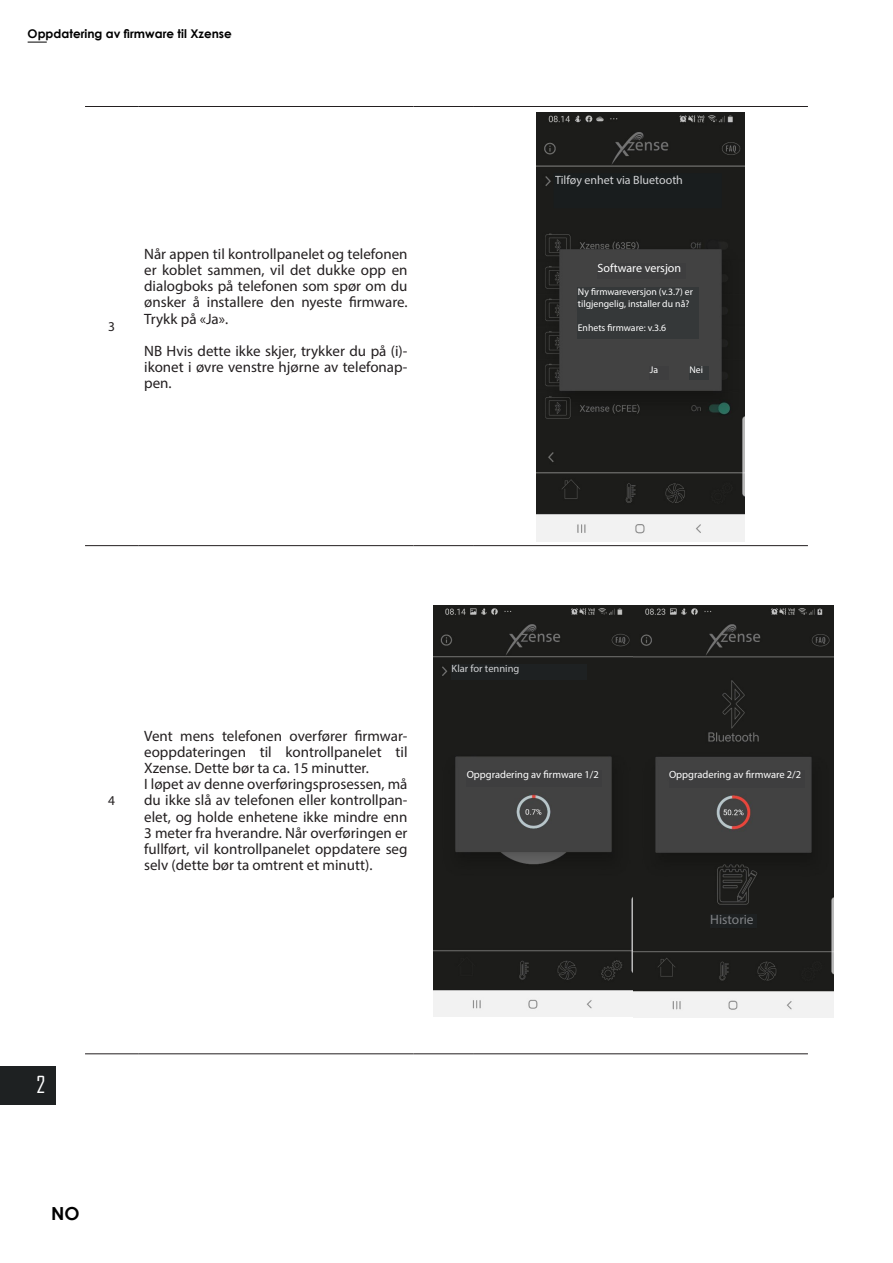
<style>
.page{position:relative;width:893px;height:1263px;background:#fff}
.page>*{position:absolute;margin:0;border:0;box-sizing:border-box;transform-origin:0 0}
.t1{font:22.5px "Agency FB";color:#fff}
.t2{font:700 18px "Century Gothic";color:#000}
.PUNKTER_-_TAL{font:15px/16.2px "Myriad Pro";color:#231f20;text-align:justify}
.PUNKTER_-_TAL-2{font:13.5px "Myriad Pro";color:#808285}
.MINI_OVERSKRIFT{font:13.5px "Myriad Pro";color:#231f20}
.t3{font:700 12px "Century Gothic";color:#000}
.PUNKTER_-_TAL-3{font:12px "Myriad Pro";color:#d1d2d4}
.PUNKTER_-_TAL-4{font:12px "Myriad Pro";color:#fff}
.PUNKTER_-_TAL-5{font:10.5px "Myriad Pro";color:#fff}
.PUNKTER_-_TAL-6{font:10.5px "Myriad Pro";color:#d1d2d4}
.PUNKTER_-_TAL-7{font:9.75px/12px "Myriad Pro";color:#fff}
</style>
<div class="page">
<div style="left:0;top:1066px;width:55px;height:38px;background:#1e2122"></div>
<svg style="left:28px;top:42px;width:19px;height:1px"></svg>
<hr style="left:138px;top:106px;width:276px;height:1px;background:#231f20">
<hr style="left:138px;top:545px;width:276px;height:1px;background:#231f20">
<hr style="left:138px;top:1053px;width:276px;height:1px;background:#231f20">
<hr style="left:473px;top:106px;width:335px;height:1px;background:#231f20">
<hr style="left:473px;top:545px;width:335px;height:1px;background:#231f20">
<hr style="left:85px;top:106px;width:53px;height:1px;background:#231f20">
<hr style="left:414px;top:106px;width:59px;height:1px;background:#231f20">
<hr style="left:85px;top:545px;width:53px;height:1px;background:#231f20">
<hr style="left:414px;top:545px;width:59px;height:1px;background:#231f20">
<hr style="left:85px;top:1053px;width:53px;height:1px;background:#231f20">
<hr style="left:414px;top:1053px;width:59px;height:1px;background:#231f20">
<hr style="left:473px;top:1053px;width:335px;height:1px;background:#231f20">
<img style="left:536px;top:112px;width:208px;height:429px">
<img style="left:434px;top:606px;width:399px;height:411px">
<div style="left:554px;top:174px;width:167px;height:33px;background:#191d1e"></div>
<div style="left:553px;top:173px;width:169px;height:35px;border:2px solid #191d1e"></div>
<div style="left:597px;top:263px;width:89px;height:15px;background:#3e3e3f"></div>
<div style="left:578px;top:287px;width:121px;height:51px;background:#353839"></div>
<div style="left:650px;top:366px;width:19px;height:13px;background:#3e3e3f"></div>
<div style="left:689px;top:366px;width:20px;height:13px;background:#353839"></div>
<div style="left:452px;top:664px;width:135px;height:16px;background:#1e2122"></div>
<div style="left:467px;top:770px;width:135px;height:17px;background:#3e3e3f"></div>
<div style="left:669px;top:770px;width:135px;height:18px;background:#3e3e3f"></div>
<div style="left:710px;top:914px;width:47px;height:14px;background:#1e2122"></div>
<p class="t3" style="left:28px;top:24px;width:206px">Oppdatering av firmware til Xzense</p>
<p class="MINI_OVERSKRIFT" style="left:108px;top:318px;width:8px">3</p>
<p class="PUNKTER_-_TAL" style="left:144px;top:245px;width:265px">Når appen til kontrollpanelet og telefonen er koblet sammen, vil det dukke opp en dialogboks på telefonen som spør om du ønsker å installere den nyeste firmware.<br>Trykk på «Ja».</p>
<p class="PUNKTER_-_TAL" style="left:144px;top:343px;width:265px">NB Hvis dette ikke skjer, trykker du på (i)- ikonet i øvre venstre hjørne av telefonap&shy;pen.</p>
<p class="PUNKTER_-_TAL-3" style="left:555px;top:172px;width:129px">Tilføy enhet via Bluetooth</p>
<p class="PUNKTER_-_TAL-4" style="left:597px;top:261px;width:85px">Software versjon</p>
<p class="PUNKTER_-_TAL-7" style="left:578px;top:285px;width:117px">Ny firmwareversjon (v.3.7) er tilgjengelig, installer du nå?</p>
<p class="PUNKTER_-_TAL-7" style="left:578px;top:321px;width:90px">Enhets firmware: v.3.6</p>
<p class="PUNKTER_-_TAL-7" style="left:650px;top:364px;width:10px">Ja</p>
<p class="PUNKTER_-_TAL-7" style="left:689px;top:364px;width:15px">Nei</p>
<p class="MINI_OVERSKRIFT" style="left:108px;top:792px;width:8px">4</p>
<p class="PUNKTER_-_TAL" style="left:144px;top:727px;width:265px">Vent mens telefonen overfører firmwar&shy;eoppdateringen til kontrollpanelet til Xzense. Dette bør ta ca. 15 minutter.</p>
<p class="PUNKTER_-_TAL" style="left:144px;top:776px;width:265px">I løpet av denne overføringsprosessen, må du ikke slå av telefonen eller kontrollpan&shy;elet, og holde enhetene ikke mindre enn 3 meter fra hverandre. Når overføringen er fullført, vil kontrollpanelet oppdatere seg selv (dette bør ta omtrent et minutt).</p>
<p class="PUNKTER_-_TAL-6" style="left:452px;top:662px;width:69px">Klar for tenning</p>
<p class="PUNKTER_-_TAL-5" style="left:467px;top:768px;width:134px">Oppgradering av firmware 1/2</p>
<p class="PUNKTER_-_TAL-5" style="left:669px;top:768px;width:134px">Oppgradering av firmware 2/2</p>
<p class="PUNKTER_-_TAL-2" style="left:710px;top:911px;width:45px">Historie</p>
<h1 class="t1" style="left:36px;top:1071px;width:10px">2</h1>
<p class="t2" style="left:51px;top:1200px;width:30px">NO</p>
</div>
